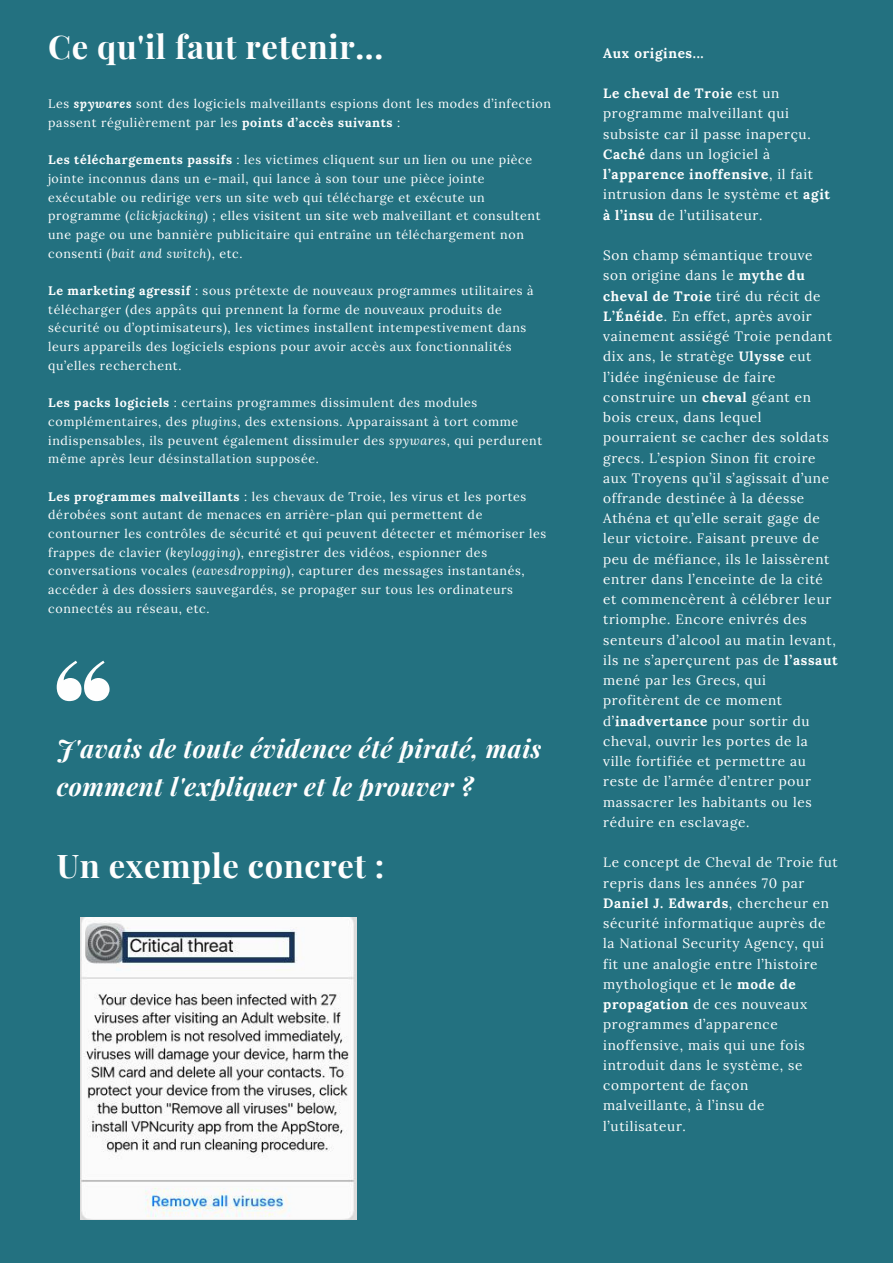
<style>
.page{position:relative;width:893px;height:1264px;background:#fff}
.page>*{position:absolute;margin:0;border:0;box-sizing:border-box;transform-origin:0 0}
.t1{font:700 32.7px "Playfair Display";letter-spacing:.02em;color:#fefefe}
.t2{font:italic 700 25.05px/38.2px "Playfair Display";letter-spacing:.02em;color:#fefefe}
.t3{font:13.5px/20.2px "Lora";letter-spacing:.05em;color:#fefefe}
.t4{font:700 13.5px "Lora";letter-spacing:.05em;color:#fefefe}
.t5{font:12.45px/18.6px "Lora";letter-spacing:.05em;color:#fefefe}
.s1{font-weight:700;font-style:italic}
.s2{font-weight:700}
.s3{font-style:italic}
</style>
<div class="page">
<div style="left:0;top:0;width:892px;height:1262px;background:#237180"></div>
<svg style="left:57px;top:660px;width:53px;height:41px"></svg>
<img style="left:81px;top:917px;width:275px;height:302px">
<p class="t1" style="left:48px;top:23px;width:336px">Ce qu'il faut retenir...</p>
<p class="t5" style="left:48px;top:94px;width:504px">Les <span class="s1">spywares</span> sont des logiciels malveillants espions dont les modes d’infection passent régulièrement par les <span class="s2">points d’accès suivants</span> :</p>
<p class="t5" style="left:48px;top:150px;width:494px"><span class="s2">Les téléchargements passifs</span> : les victimes cliquent sur un lien ou une pièce jointe inconnus dans un e-mail, qui lance à son tour une pièce jointe exécutable ou redirige vers un site web qui télécharge et exécute un programme (<span class="s3">clickjacking</span>) ; elles visitent un site web malveillant et consultent une page ou une bannière publicitaire qui entraîne un téléchargement non consenti (<span class="s3">bait and switch</span>), etc.</p>
<p class="t5" style="left:48px;top:281px;width:487px"><span class="s2">Le marketing agressif</span> : sous prétexte de nouveaux programmes utilitaires à télécharger (des appâts qui prennent la forme de nouveaux produits de sécurité ou d’optimisateurs), les victimes installent intempestivement dans leurs appareils des logiciels espions pour avoir accès aux fonctionnalités qu’elles recherchent.</p>
<p class="t5" style="left:48px;top:393px;width:495px"><span class="s2">Les packs logiciels</span> : certains programmes dissimulent des modules complémentaires, des <span class="s3">plugins</span>, des extensions. Apparaissant à tort comme indispensables, ils peuvent également dissimuler des <span class="s3">spywares</span>, qui perdurent même après leur désinstallation supposée.</p>
<p class="t5" style="left:48px;top:486px;width:499px"><span class="s2">Les programmes malveillants</span> : les chevaux de Troie, les virus et les portes dérobées sont autant de menaces en arrière-plan qui permettent de contourner les contrôles de sécurité et qui peuvent détecter et mémoriser les frappes de clavier (<span class="s3">keylogging</span>), enregistrer des vidéos, espionner des conversations vocales (<span class="s3">eavesdropping</span>), capturer des messages instantanés, accéder à des dossiers sauvegardés, se propager sur tous les ordinateurs connectés au réseau, etc.</p>
<p class="t2" style="left:57px;top:728px;width:486px">J'avais de toute évidence été piraté, mais comment l'expliquer et le prouver ?</p>
<p class="t1" style="left:57px;top:842px;width:329px">Un exemple concret :</p>
<p class="t4" style="left:603px;top:44px;width:102px">Aux origines...</p>
<p class="t3" style="left:603px;top:83px;width:228px"><span class="s2">Le cheval de Troie</span> est un programme malveillant qui subsiste car il passe inaperçu.<br><span class="s2">Caché</span> dans un logiciel à <span class="s2">l’apparence inoffensive</span>, il fait intrusion dans le système et <span class="s2">agit à l’insu</span> de l’utilisateur.</p>
<p class="t3" style="left:603px;top:245px;width:236px">Son champ sémantique trouve son origine dans le <span class="s2">mythe du cheval de Troie</span> tiré du récit de<br><span class="s2">L’Énéide</span>. En effet, après avoir vainement assiégé Troie pendant dix ans, le stratège <span class="s2">Ulysse</span> eut l’idée ingénieuse de faire construire un <span class="s2">cheval</span> géant en bois creux, dans lequel pourraient se cacher des soldats grecs. L’espion Sinon fit croire aux Troyens qu’il s’agissait d’une offrande destinée à la déesse<br>Athéna et qu’elle serait gage de leur victoire. Faisant preuve de peu de méfiance, ils le laissèrent entrer dans l’enceinte de la cité et commencèrent à célébrer leur triomphe. Encore enivrés des senteurs d’alcool au matin levant, ils ne s’aperçurent pas de <span class="s2">l’assaut </span>mené par les Grecs, qui profitèrent de ce moment d’<span class="s2">inadvertance</span> pour sortir du cheval, ouvrir les portes de la ville fortifiée et permettre au reste de l’armée d’entrer pour massacrer les habitants ou les réduire en esclavage.</p>
<p class="t3" style="left:603px;top:852px;width:236px">Le concept de Cheval de Troie fut repris dans les années 70 par<br><span class="s2">Daniel J. Edwards</span>, chercheur en sécurité informatique auprès de la National Security Agency, qui fit une analogie entre l’histoire mythologique et le <span class="s2">mode de propagation</span> de ces nouveaux programmes d’apparence inoffensive, mais qui une fois introduit dans le système, se comportent de façon malveillante, à l’insu de l’utilisateur.</p>
</div>
